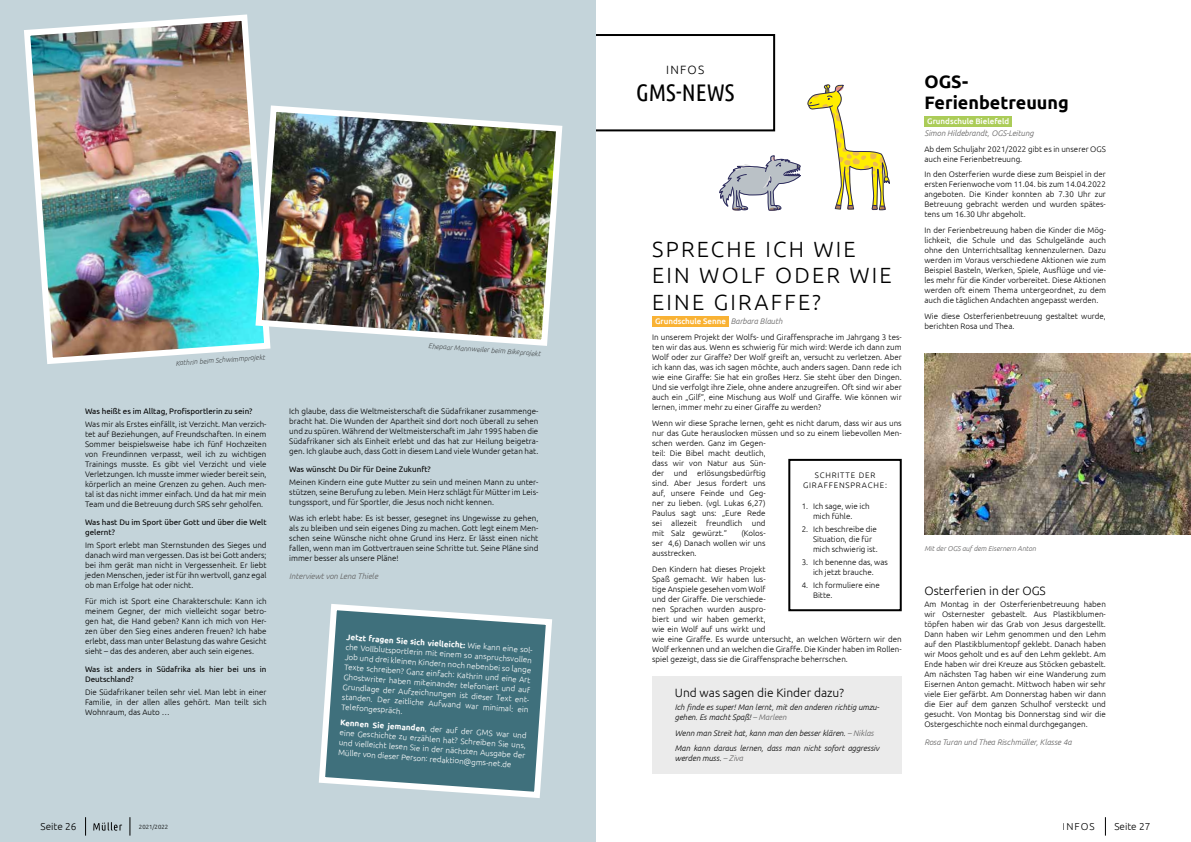
<style>
.page{position:relative;width:1191px;height:842px;background:#fff}
.page>*{position:absolute;margin:0;border:0;box-sizing:border-box;transform-origin:0 0}
.t1{font:24px "Ubuntu Condensed";color:#000}
.t2{font:300 22px/26.4px "Ubuntu";letter-spacing:.1em;color:#000}
.t3{font:700 18px/21.6px "Ubuntu";color:#000}
.t4{font:300 12px "Ubuntu";color:#000}
.t5{font:300 10px "Ubuntu";color:#000}
.t6{font:300 8px/10px "Ubuntu";color:#000;text-align:justify}
.t7{font:300 8px/10px "Ubuntu";color:#fff}
.t8{font:italic 300 8px/10px "Ubuntu";color:#000}
.t9{font:8px/10px "Ubuntu";color:#000}
.t10{font:italic 300 8px "Ubuntu";color:#5f5e5e}
.t11{font:300 8px/9.6px "Ubuntu";letter-spacing:.1em;color:#000;text-align:center}
.t12{font:500 8px "Ubuntu";color:#fff}
.t13{font:italic 300 7px "Ubuntu";color:#5f5e5e}
.t14{font:300 6px "Ubuntu";color:#000}
.s1{font-weight:700}
.s2{font-weight:500;color:#fff}
.s3{font-style:italic;color:#5f5e5e}
.s4{color:#5f5e5e}
</style>
<div class="page">
<svg style="left:719px;top:74px;width:171px;height:137px"></svg>
<div style="left:587px;top:34px;width:188px;height:97px;border:2px solid #000"></div>
<div style="left:0;top:0;width:595px;height:842px;background:#c4d4da"></div>
<img style="left:24px;top:14px;width:237px;height:350px">
<div style="left:652px;top:676px;width:249px;height:98px;background:#ebebeb"></div>
<div style="left:652px;top:317px;width:77px;height:10px;background:#f9b234"></div>
<div style="left:924px;top:116px;width:88px;height:10px;background:#abcc58"></div>
<img style="left:924px;top:353px;width:267px;height:181px">
<div style="left:788px;top:459px;width:113px;height:152px;border:2px solid #000"></div>
<svg style="left:319px;top:604px;width:233px;height:194px;background:#638a94"></svg>
<img style="left:252px;top:102px;width:311px;height:247px">
<svg style="left:1105px;top:817px;width:1px;height:19px"></svg>
<svg style="left:93px;top:822px;width:29px;height:9px"></svg>
<svg style="left:129px;top:817px;width:1px;height:19px"></svg>
<svg style="left:85px;top:817px;width:1px;height:19px"></svg>
<p class="t13" style="left:175px;top:359px;width:91px;rotate:-4deg">Kathrin beim Schwimmprojekt</p>
<p class="t9" style="left:85px;top:406px;width:169px">Was heißt es im Alltag, Profisportlerin zu sein?</p>
<p class="t6" style="left:85px;top:419px;width:183px">Was mir als Erstes einfällt, ist Verzicht. Man verzich&shy;tet auf Beziehungen, auf Freundschaften. In einem Sommer beispielsweise habe ich fünf Hochzeiten von Freundinnen verpasst, weil ich zu wichtigen Trainings musste. Es gibt viel Verzicht und viele Verletzungen. Ich musste immer wieder bereit sein, körperlich an meine Grenzen zu gehen. Auch men&shy;tal ist das nicht immer einfach. Und da hat mir mein Team und die Betreuung durch SRS sehr geholfen.</p>
<p class="t9" style="left:85px;top:517px;width:183px">Was hast Du im Sport über Gott und über die Welt gelernt?</p>
<p class="t6" style="left:85px;top:540px;width:183px">Im Sport erlebt man Sternstunden des Sieges und danach wird man vergessen. Das ist bei Gott anders; bei ihm gerät man nicht in Vergessenheit. Er liebt jeden Menschen, jeder ist für ihn wertvoll, ganz egal ob man Erfolge hat oder nicht.</p>
<p class="t6" style="left:85px;top:596px;width:183px">Für mich ist Sport eine Charakterschule: Kann ich meinem Gegner, der mich vielleicht sogar betro&shy;gen hat, die Hand geben? Kann ich mich von Her&shy;zen über den Sieg eines anderen freuen? Ich habe erlebt, dass man unter Belastung das wahre Gesicht sieht – das des anderen, aber auch sein eigenes.</p>
<p class="t9" style="left:85px;top:664px;width:183px">Was ist anders in Südafrika als hier bei uns in<br>Deutschland?</p>
<p class="t6" style="left:85px;top:687px;width:183px">Die Südafrikaner teilen sehr viel. Man lebt in einer Familie, in der allen alles gehört. Man teilt sich Wohnraum, das Auto …</p>
<p class="t13" style="left:428px;top:342px;width:114px;rotate:4deg">Ehepaar Mannweiler beim Bikeprojekt</p>
<p class="t6" style="left:289px;top:406px;width:251px">Ich glaube, dass die Weltmeisterschaft die Südafrikaner zusammenge&shy;bracht hat. Die Wunden der Apartheit sind dort noch überall zu sehen und zu spüren. Während der Weltmeisterschaft im Jahr 1995 haben die Südafrikaner sich als Einheit erlebt und das hat zur Heilung beigetra&shy;gen. Ich glaube auch, dass Gott in diesem Land viele Wunder getan hat.</p>
<p class="t9" style="left:289px;top:464px;width:143px">Was wünscht Du Dir für Deine Zukunft?</p>
<p class="t6" style="left:289px;top:477px;width:251px">Meinen Kindern eine gute Mutter zu sein und meinen Mann zu unter&shy;stützen, seine Berufung zu leben. Mein Herz schlägt für Mütter im Leis&shy;tungssport, und für Sportler, die Jesus noch nicht kennen.</p>
<p class="t6" style="left:289px;top:513px;width:251px">Was ich erlebt habe: Es ist besser, gesegnet ins Ungewisse zu gehen, als zu bleiben und sein eigenes Ding zu machen. Gott legt einem Men&shy;schen seine Wünsche nicht ohne Grund ins Herz. Er lässt einen nicht fallen, wenn man im Gottvertrauen seine Schritte tut. Seine Pläne sind immer besser als unsere Pläne!</p>
<p class="t10" style="left:289px;top:571px;width:90px">Interviewt von Lena Thiele</p>
<p class="t7" style="left:347px;top:632px;width:190px;rotate:4deg"><span class="s1">Jetzt fragen Sie sich vielleicht:</span> Wie kann eine sol&shy;che Vollblutsportlerin mit einem so anspruchsvollen Job und drei kleinen Kindern noch nebenbei so lange Texte schreiben? Ganz einfach: Kathrin und eine Art Ghostwriter haben miteinander telefoniert und auf Grundlage der Aufzeichnungen ist dieser Text ent&shy;standen. Der zeitliche Aufwand war minimal: ein Telefongespräch.</p>
<p class="t7" style="left:341px;top:717px;width:188px;text-align:justify;rotate:4deg"><span class="s1">Kennen Sie jemanden</span>, der auf der GMS war und eine Geschichte zu erzählen hat? Schreiben Sie uns, und vielleicht lesen Sie in der nächsten Ausgabe der Müller von dieser Person: redaktion@gms-net.de</p>
<h3 class="t4" style="left:666px;top:62px;width:40px">INFOS</h3>
<h1 class="t1" style="left:636px;top:77px;width:100px">GMS-NEWS</h1>
<h2 class="t2" style="left:652px;top:235px;width:241px">SPRECHE ICH WIE<br>EIN WOLF ODER WIE<br>EINE GIRAFFE?</h2>
<p class="t6" style="left:652px;top:314px;width:251px;line-height:15.7px;text-indent:3px"><span class="s2">Grundschule Senne</span> <span class="s3">Barbara Blauth<br></span>In unserem Projekt der Wolfs- und Giraffensprache im Jahrgang 3 tes-</p>
<p class="t6" style="left:652px;top:342px;width:251px">ten wir das aus. Wenn es schwierig für mich wird: Werde ich dann zum Wolf oder zur Giraffe? Der Wolf greift an, versucht zu verletzen. Aber ich kann das, was ich sagen möchte, auch anders sagen. Dann rede ich wie eine Giraffe: Sie hat ein großes Herz. Sie steht über den Dingen.<br>Und sie verfolgt ihre Ziele, ohne andere anzugreifen. Oft sind wir aber auch ein „Gilf“, eine Mischung aus Wolf und Giraffe. Wie können wir lernen, immer mehr zu einer Giraffe zu werden?</p>
<p class="t6" style="left:652px;top:418px;width:251px;text-align:left">Wenn wir diese Sprache lernen, geht es nicht darum, dass wir aus uns nur das Gute herauslocken müssen und so zu einem liebevollen Men&shy;schen werden. Ganz im Gegen-<br>teil: Die Bibel macht deutlich,<br>dass wir von Natur aus Sün-<br>der und erlösungsbedürftig<br>sind. Aber Jesus fordert uns<br>auf, unsere Feinde und Geg-<br>ner zu lieben. (vgl. Lukas 6,27)<br>Paulus sagt uns: „Eure Rede<br>sei allezeit freundlich und<br>mit Salz gewürzt.“</p>
<p class="t11" style="left:803px;top:471px;width:85px">SCHRITTE DER<br>GIRAFFENSPRACHE:</p>
<p class="t6" style="left:813px;top:501px;width:58px;text-indent:-11px">1. Ich sage, wie ich mich fühle.</p>
<p class="t6" style="left:813px;top:524px;width:66px;text-align:left;text-indent:-11px">2. Ich beschreibe die<br>Situation, die für mich schwierig ist.</p>
<p class="t6" style="left:801px;top:557px;width:88px;text-align:center">3. Ich benenne das, was ich jetzt brauche.</p>
<p class="t6" style="left:813px;top:580px;width:68px;text-indent:-11px">4. Ich formuliere eine<br>Bitte.</p>
<p class="t6" style="left:652px;top:528px;width:115px;text-indent:89px">(Kolos&shy;ser 4,6) Danach wollen wir uns ausstrecken.</p>
<p class="t6" style="left:652px;top:563px;width:251px;text-align:left">Den Kindern hat dieses Projekt<br>Spaß gemacht. Wir haben lus-<br>tige Anspiele gesehen vom Wolf<br>und der Giraffe. Die verschiede-<br>nen Sprachen wurden auspro-<br>biert und wir haben gemerkt,<br>wie ein Wolf auf uns wirkt und<br>wie eine Giraffe. Es wurde untersucht, an welchen Wörtern wir den Wolf erkennen und an welchen die Giraffe. Die Kinder haben im Rollen&shy;spiel gezeigt, dass sie die Giraffensprache beherrschen.</p>
<h3 class="t4" style="left:675px;top:686px;width:171px">Und was sagen die Kinder dazu?</h3>
<p class="t8" style="left:675px;top:702px;width:206px">Ich finde es super! Man lernt, mit den anderen richtig umzu&shy;gehen. Es macht Spaß! <span class="s4">– Marleen</span></p>
<p class="t8" style="left:675px;top:725px;width:206px;line-height:15.7px">Wenn man Streit hat, kann man den besser klären. <span class="s4">– Niklas<br></span>Man kann daraus lernen, dass man nicht sofort aggressiv</p>
<p class="t8" style="left:675px;top:753px;width:70px">werden muss. <span class="s4">– Ziva</span></p>
<h3 class="t3" style="left:924px;top:70px;width:146px">OGS-<br>Ferienbetreuung</h3>
<p class="t12" style="left:927px;top:116px;width:83px">Grundschule Bielefeld</p>
<p class="t10" style="left:924px;top:128px;width:111px">Simon Hildebrandt, OGS-Leitung</p>
<p class="t6" style="left:924px;top:144px;width:183px">Ab dem Schuljahr 2021/2022 gibt es in unserer OGS auch eine Ferienbetreuung.</p>
<p class="t6" style="left:924px;top:169px;width:183px">In den Osterferien wurde diese zum Beispiel in der ersten Ferienwoche vom 11.04. bis zum 14.04.2022 angeboten. Die Kinder konnten ab 7.30 Uhr zur Betreuung gebracht werden und wurden spätes&shy;tens um 16.30 Uhr abgeholt.</p>
<p class="t6" style="left:924px;top:225px;width:183px">In der Ferienbetreuung haben die Kinder die Mög&shy;lichkeit, die Schule und das Schulgelände auch ohne den Unterrichtsalltag kennenzulernen. Dazu werden im Voraus verschiedene Aktionen wie zum Beispiel Basteln, Werken, Spiele, Ausflüge und vie&shy;les mehr für die Kinder vorbereitet. Diese Aktionen werden oft einem Thema untergeordnet, zu dem auch die täglichen Andachten angepasst werden.</p>
<p class="t6" style="left:924px;top:311px;width:183px">Wie diese Osterferienbetreuung gestaltet wurde, berichten Rosa und Thea.</p>
<p class="t13" style="left:924px;top:544px;width:113px">Mit der OGS auf dem Eisernern Anton</p>
<h3 class="t4" style="left:924px;top:583px;width:123px">Osterferien in der OGS</h3>
<p class="t6" style="left:924px;top:599px;width:183px">Am Montag in der Osterferienbetreuung haben wir Osternester gebastelt. Aus Plastikblumen&shy;töpfen haben wir das Grab von Jesus dargestellt.<br>Dann haben wir Lehm genommen und den Lehm auf den Plastikblumentopf geklebt. Danach haben wir Moos geholt und es auf den Lehm geklebt. Am Ende haben wir drei Kreuze aus Stöcken gebastelt.<br>Am nächsten Tag haben wir eine Wanderung zum Eisernen Anton gemacht. Mittwoch haben wir sehr viele Eier gefärbt. Am Donnerstag haben wir dann die Eier auf dem ganzen Schulhof versteckt und gesucht. Von Montag bis Donnerstag sind wir die Ostergeschichte noch einmal durchgegangen.</p>
<p class="t10" style="left:924px;top:737px;width:149px">Rosa Turan und Thea Rischmüller, Klasse 4a</p>
<p class="t5" style="left:41px;top:820px;width:37px">Seite 26</p>
<p class="t14" style="left:139px;top:823px;width:31px">2021/2022</p>
<p class="t5" style="left:1062px;top:820px;width:33px">INFOS</p>
<p class="t5" style="left:1114px;top:820px;width:37px">Seite 27</p>
</div>
